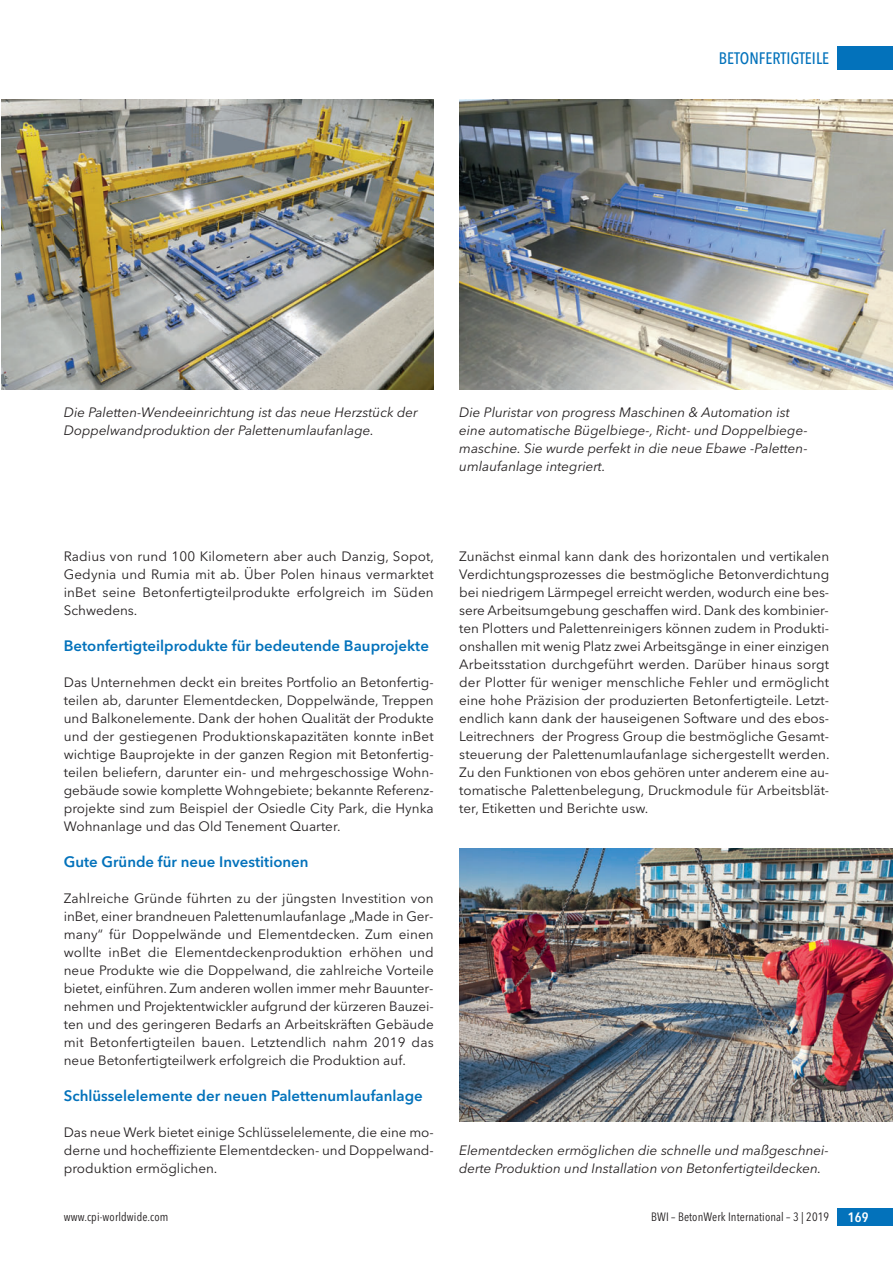
<style>
.page{position:relative;width:893px;height:1263px;background:#fff}
.page>*{position:absolute;margin:0;border:0;box-sizing:border-box;transform-origin:0 0}
.t1{font:500 16.5px "Avenir Next Condensed";color:#0372bb}
.t2{font:600 15px "Avenir Next";color:#0372bb}
.t3{font:13.5px/18px "Avenir Next";color:#231f20;text-align:justify}
.t4{font:italic 13.5px/18px "Avenir Next";color:#231f20}
.t5{font:600 13.5px "Avenir Next Condensed";color:#fff}
.t6{font:12px "Avenir Next Condensed";letter-spacing:.01em;color:#231f20}
</style>
<div class="page">
<div style="left:838px;top:47px;width:55px;height:23px;background:#0372bb"></div>
<div style="left:838px;top:1208px;width:55px;height:18px;background:#0372bb"></div>
<img style="left:1px;top:100px;width:433px;height:290px">
<img style="left:459px;top:100px;width:434px;height:290px">
<img style="left:459px;top:849px;width:434px;height:272px">
<p class="t1" style="left:719px;top:51px;width:112px">BETONFERTIGTEILE</p>
<p class="t4" style="left:64px;top:404px;width:356px">Die Paletten-Wendeeinrichtung ist das neue Herzstück der<br>Doppelwandproduktion der Palettenumlaufanlage.</p>
<p class="t4" style="left:459px;top:404px;width:350px">Die Pluristar von progress Maschinen &amp; Automation ist eine automatische Bügelbiege-, Richt- und Doppelbiege - maschine. Sie wurde perfekt in die neue Ebawe -Paletten - umlaufanlage integriert.</p>
<p class="t3" style="left:64px;top:548px;width:372px">Radius von rund 100 Kilometern aber auch Danzig, Sopot, Gedynia und Rumia mit ab. Über Polen hinaus vermarktet inBet seine Betonfertigteilprodukte erfolgreich im Süden Schwedens.</p>
<p class="t2" style="left:64px;top:639px;width:367px">Betonfertigteilprodukte für bedeutende Bauprojekte</p>
<p class="t3" style="left:64px;top:674px;width:371px">Das Unternehmen deckt ein breites Portfolio an Betonfertig&shy;teilen ab, darunter Elementdecken, Doppelwände, Treppen und Balkonelemente. Dank der hohen Qualität der Produkte und der gestiegenen Produktionskapazitäten konnte inBet wichtige Bauprojekte in der ganzen Region mit Betonfertig&shy;teilen beliefern, darunter ein- und mehrgeschossige Wohn&shy;gebäude sowie komplette Wohngebiete; bekannte Referenz&shy;projekte sind zum Beispiel der Osiedle City Park, die Hynka Wohnanlage und das Old Tenement Quarter.</p>
<p class="t2" style="left:64px;top:855px;width:246px">Gute Gründe für neue Investitionen</p>
<p class="t3" style="left:64px;top:890px;width:371px">Zahlreiche Gründe führten zu der jüngsten Investition von inBet, einer brandneuen Palettenumlaufanlage „Made in Ger&shy;many“ für Doppelwände und Elementdecken. Zum einen wollte inBet die Elementdeckenproduktion erhöhen und neue Produkte wie die Doppelwand, die zahlreiche Vorteile bietet, einführen. Zum anderen wollen immer mehr Bauunter&shy;nehmen und Projektentwickler aufgrund der kürzeren Bauzei&shy;ten und des geringeren Bedarfs an Arbeitskräften Gebäude mit Betonfertigteilen bauen. Letztendlich nahm 2019 das neue Betonfertigteilwerk erfolgreich die Produktion auf.</p>
<p class="t2" style="left:64px;top:1089px;width:361px">Schlüsselelemente der neuen Palettenumlaufanlage</p>
<p class="t3" style="left:64px;top:1124px;width:371px">Das neue Werk bietet einige Schlüsselelemente, die eine mo&shy;derne und hocheffiziente Elementdecken- und Doppelwand&shy;produktion ermöglichen.</p>
<p class="t3" style="left:459px;top:548px;width:372px">Zunächst einmal kann dank des horizontalen und vertikalen Verdichtungsprozesses die bestmögliche Betonverdichtung bei niedrigem Lärmpegel erreicht werden, wodurch eine bes&shy;sere Arbeitsumgebung geschaffen wird. Dank des kombinier&shy;ten Plotters und Palettenreinigers können zudem in Produkti&shy;onshallen mit wenig Platz zwei Arbeitsgänge in einer einzigen Arbeitsstation durchgeführt werden. Darüber hinaus sorgt der Plotter für weniger menschliche Fehler und ermöglicht eine hohe Präzision der produzierten Betonfertigteile. Letzt&shy;endlich kann dank der hauseigenen Software und des ebos-Leitrechners der Progress Group die bestmögliche Gesamt&shy;steuerung der Palettenumlaufanlage sichergestellt werden.<br>Zu den Funktionen von ebos gehören unter anderem eine au&shy;tomatische Palettenbelegung, Druckmodule für Arbeitsblät&shy;ter, Etiketten und Berichte usw.</p>
<p class="t4" style="left:459px;top:1142px;width:371px">Elementdecken ermöglichen die schnelle und maßgeschnei&shy;derte Produktion und Installation von Betonfertigteildecken.</p>
<p class="t6" style="left:64px;top:1209px;width:106px">www.cpi-worldwide.com</p>
<p class="t6" style="left:651px;top:1209px;width:179px">BWI – BetonWerk International – 3 | 2019</p>
<p class="t5" style="left:848px;top:1211px;width:22px">169</p>
</div>
